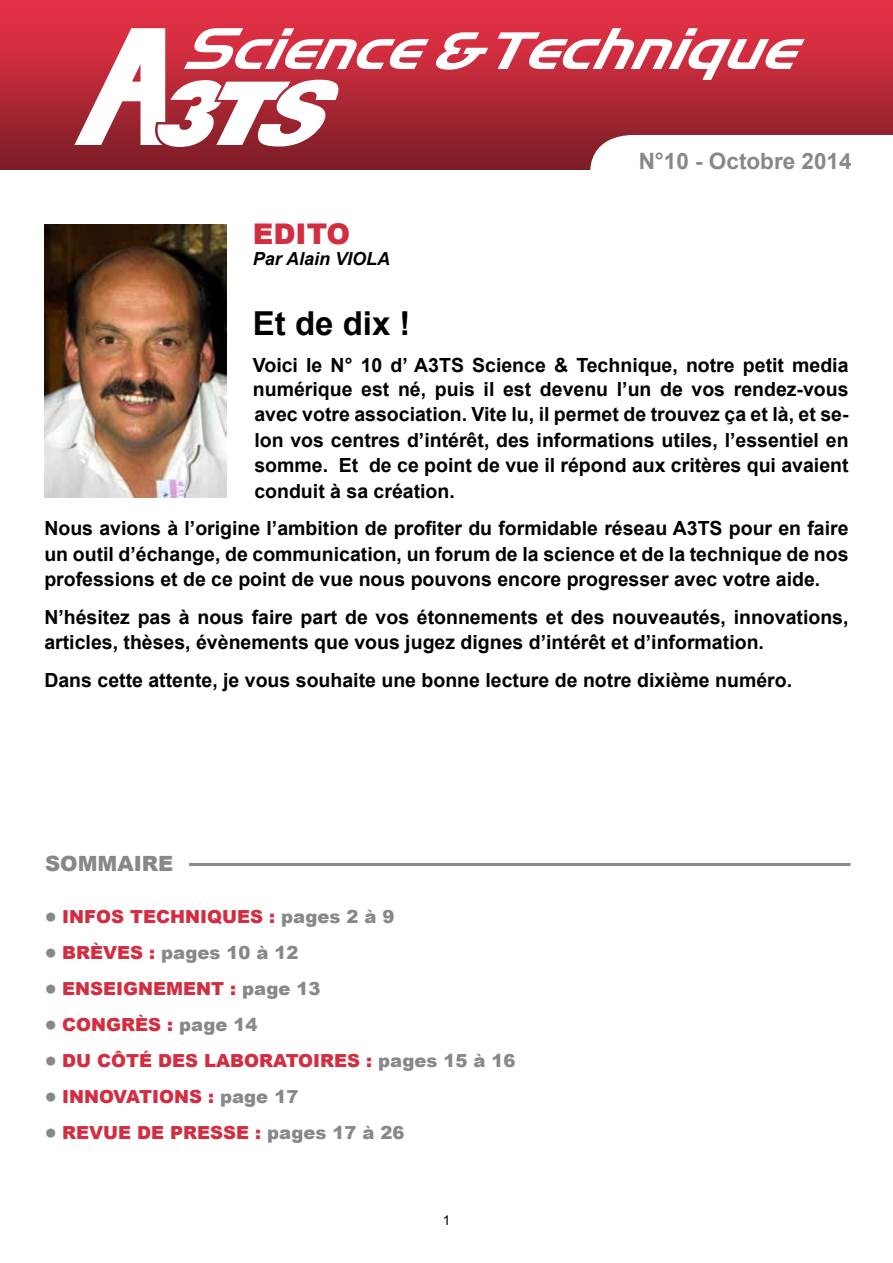
<style>
.page{position:relative;width:893px;height:1263px;background:#fff}
.page>*{position:absolute;margin:0;border:0;box-sizing:border-box;transform-origin:0 0}
.t1{font:700 33px "Arial";color:#000}
.t2{font:900 28.5px "Arial";color:#d22d40}
.t3{font:700 22.5px "Arial";color:#87888a}
.t4{font:900 21px "Arial";color:#87888a}
.t5{font:700 19.5px/25.5px "Arial";color:#000}
.t6{font:900 18px "Arial";color:#d22d40}
.t7{font:900 18px "Arial";color:#87888a}
.t8{font:italic 700 18px "Arial";color:#000}
.t9{font:13.5px "Arial";color:#000}
.s1{font-weight:400;font-size:21px;color:#87888a}
.s2{color:#87888a}
.s3{font-weight:400;font-size:21px}
.s4{color:#d22d40}
</style>
<div class="page">
<div style="left:0;top:0;width:893px;height:169px;background:linear-gradient(to bottom,#ef3348,#7d1e27)"></div>
<svg style="left:590px;top:135px;width:303px;height:35px"></svg>
<svg style="left:74px;top:28px;width:355px;height:119px"></svg>
<svg style="left:435px;top:32px;width:53px;height:38px"></svg>
<svg style="left:498px;top:28px;width:307px;height:52px"></svg>
<img style="left:44px;top:225px;width:182px;height:272px">
<hr style="left:189px;top:863px;width:661px;height:3px;background:#87888a">
<h2 class="t2" style="left:253px;top:218px;width:99px">EDITO</h2>
<p class="t8" style="left:253px;top:247px;width:139px">Par Alain VIOLA</p>
<p class="t3" style="left:639px;top:146px;width:214px">N°10 - Octobre 2014</p>
<h1 class="t1" style="left:253px;top:301px;width:159px">Et de dix !</h1>
<p class="t5" style="left:253px;top:354px;width:597px;line-height:23.4px">Voici le N° 10 d’ A3TS Science &amp; Technique, notre petit media numérique est né, puis il est devenu l’un de vos rendez-vous</p>
<p class="t5" style="left:254px;top:402px;width:596px;text-align:justify">avec votre association. Vite lu, il permet de trouvez ça et là, et se&shy;lon vos centres d’intérêt, des informations utiles, l’essentiel en somme. Et de ce point de vue il répond aux critères qui avaient conduit à sa création.</p>
<p class="t5" style="left:44px;top:516px;width:806px;text-align:justify">Nous avions à l’origine l’ambition de profiter du formidable réseau A3TS pour en faire un outil d’échange, de communication, un forum de la science et de la technique de nos professions et de ce point de vue nous pouvons encore progresser avec votre aide.</p>
<p class="t5" style="left:44px;top:605px;width:806px">N’hésitez pas à nous faire part de vos étonnements et des nouveautés, innovations, articles, thèses, évènements que vous jugez dignes d’intérêt et d’information.</p>
<p class="t5" style="left:44px;top:668px;width:749px">Dans cette attente, je vous souhaite une bonne lecture de notre dixième numéro.</p>
<p class="t4" style="left:45px;top:852px;width:130px">SOMMAIRE</p>
<p class="t6" style="left:44px;top:907px;width:351px"><span class="s1">●</span> INFOS TECHNIQUES : <span class="s2">pages 2 à 9</span></p>
<p class="t7" style="left:44px;top:943px;width:255px"><span class="s3">●</span> <span class="s4">BRÈVES :</span> pages 10 à 12</p>
<p class="t6" style="left:44px;top:979px;width:277px"><span class="s1">●</span> ENSEIGNEMENT : <span class="s2">page 13</span></p>
<p class="t6" style="left:44px;top:1015px;width:214px"><span class="s1">●</span> CONGRÈS : <span class="s2">page 14</span></p>
<p class="t6" style="left:44px;top:1051px;width:473px"><span class="s1">●</span> DU CÔTÉ DES LABORATOIRES : <span class="s2">pages 15 à 16</span></p>
<p class="t6" style="left:44px;top:1087px;width:255px"><span class="s1">●</span> INNOVATIONS : <span class="s2">page 17</span></p>
<p class="t6" style="left:44px;top:1123px;width:361px"><span class="s1">●</span> REVUE DE PRESSE : <span class="s2">pages 17 à 26</span></p>
<p class="t9" style="left:443px;top:1211px;width:9px">1</p>
</div>
